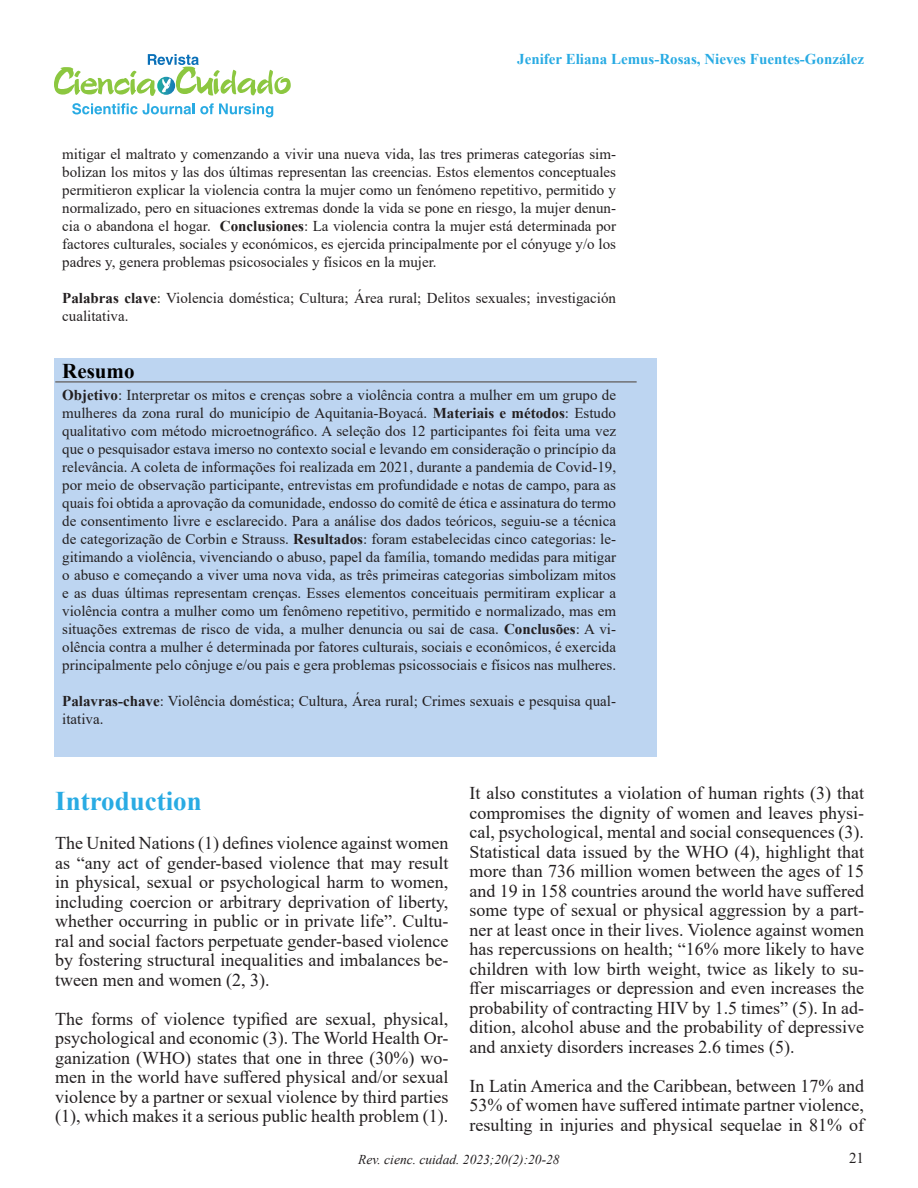
<style>
.page{position:relative;width:918px;height:1188px;background:#fff}
.page>*{position:absolute;margin:0;border:0;box-sizing:border-box;transform-origin:0 0}
.Subtitulos{font:700 27px "Times New Roman";color:#29abe3}
.t1{font:700 21px "Times New Roman";color:#000}
.Párrafos{font:18px/19.5px "Times New Roman";color:#231f20;text-align:justify}
.t2{font:15px/18px "Times New Roman";color:#231f20;text-align:justify}
.Encabezado{font:700 15px "Times New Roman";color:#29abe3}
.t3{font:italic 13.5px "Times New Roman";color:#231f20}
.s1{font-weight:700}
</style>
<div class="page">
<svg style="left:54px;top:54px;width:237px;height:42px"></svg>
<svg style="left:72px;top:103px;width:201px;height:14px"></svg>
<div style="left:54px;top:358px;width:603px;height:399px;background:#bdd5f1"></div>
<hr style="left:55px;top:381px;width:582px;height:2px;background:#707073">
<p class="Encabezado" style="left:517px;top:48px;width:348px">Jenifer Eliana Lemus-Rosas, Nieves Fuentes-González</p>
<p class="t2" style="left:62px;top:145px;width:555px">mitigar el maltrato y comenzando a vivir una nueva vida, las tres primeras categorías sim&shy;bolizan los mitos y las dos últimas representan las creencias. Estos elementos conceptuales permitieron explicar la violencia contra la mujer como un fenómeno repetitivo, permitido y normalizado, pero en situaciones extremas donde la vida se pone en riesgo, la mujer denun&shy;cia o abandona el hogar. <span class="s1">Conclusiones</span>: La violencia contra la mujer está determinada por factores culturales, sociales y económicos, es ejercida principalmente por el cónyuge y/o los padres y, genera problemas psicosociales y físicos en la mujer.</p>
<p class="t2" style="left:62px;top:289px;width:555px"><span class="s1">Palabras clave</span>: Violencia doméstica; Cultura; Área rural; Delitos sexuales; investigación cualitativa.</p>
<p class="t1" style="left:62px;top:355px;width:74px">Resumo</p>
<p class="t2" style="left:62px;top:386px;width:555px"><span class="s1">Objetivo</span>: Interpretar os mitos e crenças sobre a violência contra a mulher em um grupo de mulheres da zona rural do município de Aquitania-Boyacá. <span class="s1">Materiais e métodos</span>: Estudo qualitativo com método microetnográfico. A seleção dos 12 participantes foi feita uma vez que o pesquisador estava imerso no contexto social e levando em consideração o princípio da relevância. A coleta de informações foi realizada em 2021, durante a pandemia de Covid-19, por meio de observação participante, entrevistas em profundidade e notas de campo, para as quais foi obtida a aprovação da comunidade, endosso do comitê de ética e assinatura do termo de consentimento livre e esclarecido. Para a análise dos dados teóricos, seguiu-se a técnica de categorização de Corbin e Strauss. <span class="s1">Resultados</span>: foram estabelecidas cinco categorias: le&shy;gitimando a violência, vivenciando o abuso, papel da família, tomando medidas para mitigar o abuso e começando a viver uma nova vida, as três primeiras categorias simbolizam mitos e as duas últimas representam crenças. Esses elementos conceituais permitiram explicar a violência contra a mulher como um fenômeno repetitivo, permitido e normalizado, mas em situações extremas de risco de vida, a mulher denuncia ou sai de casa. <span class="s1">Conclusões</span>: A vi&shy;olência contra a mulher é determinada por fatores culturais, sociais e econômicos, é exercida principalmente pelo cônjuge e/ou pais e gera problemas psicossociais e físicos nas mulheres.</p>
<p class="t2" style="left:62px;top:692px;width:555px"><span class="s1">Palavras-chave</span>: Violência doméstica; Cultura, Área rural; Crimes sexuais e pesquisa qual&shy;itativa.</p>
<p class="Subtitulos" style="left:55px;top:781px;width:148px">Introduction</p>
<p class="Párrafos" style="left:55px;top:833px;width:395px">The United Nations (1) defines violence against women as “any act of gender-based violence that may result in physical, sexual or psychological harm to women, including coercion or arbitrary deprivation of liberty, whether occurring in public or in private life”. Cultu&shy;ral and social factors perpetuate gender-based violence by fostering structural inequalities and imbalances be&shy;tween men and women (2, 3).</p>
<p class="Párrafos" style="left:55px;top:1008px;width:395px">The forms of violence typified are sexual, physical, psychological and economic (3). The World Health Or&shy;ganization (WHO) states that one in three (30%) wo&shy;men in the world have suffered physical and/or sexual violence by a partner or sexual violence by third parties (1), which makes it a serious public health problem (1).</p>
<p class="Párrafos" style="left:470px;top:783px;width:396px">It also constitutes a violation of human rights (3) that compromises the dignity of women and leaves physi&shy;cal, psychological, mental and social consequences (3).</p>
<p class="Párrafos" style="left:470px;top:841px;width:396px">Statistical data issued by the WHO (4), highlight that more than 736 million women between the ages of 15 and 19 in 158 countries around the world have suffered some type of sexual or physical aggression by a part&shy;ner at least once in their lives. Violence against women has repercussions on health; “16% more likely to have children with low birth weight, twice as likely to su&shy;ffer miscarriages or depression and even increases the probability of contracting HIV by 1.5 times” (5). In ad&shy;dition, alcohol abuse and the probability of depressive and anxiety disorders increases 2.6 times (5).</p>
<p class="Párrafos" style="left:470px;top:1075px;width:396px">In Latin America and the Caribbean, between 17% and 53% of women have suffered intimate partner violence, resulting in injuries and physical sequelae in 81% of</p>
<p class="t3" style="left:358px;top:1150px;width:203px">Rev. cienc. cuidad. 2023;20(2):20-28</p>
<p class="t2" style="left:849px;top:1148px;width:16px">21</p>
</div>
